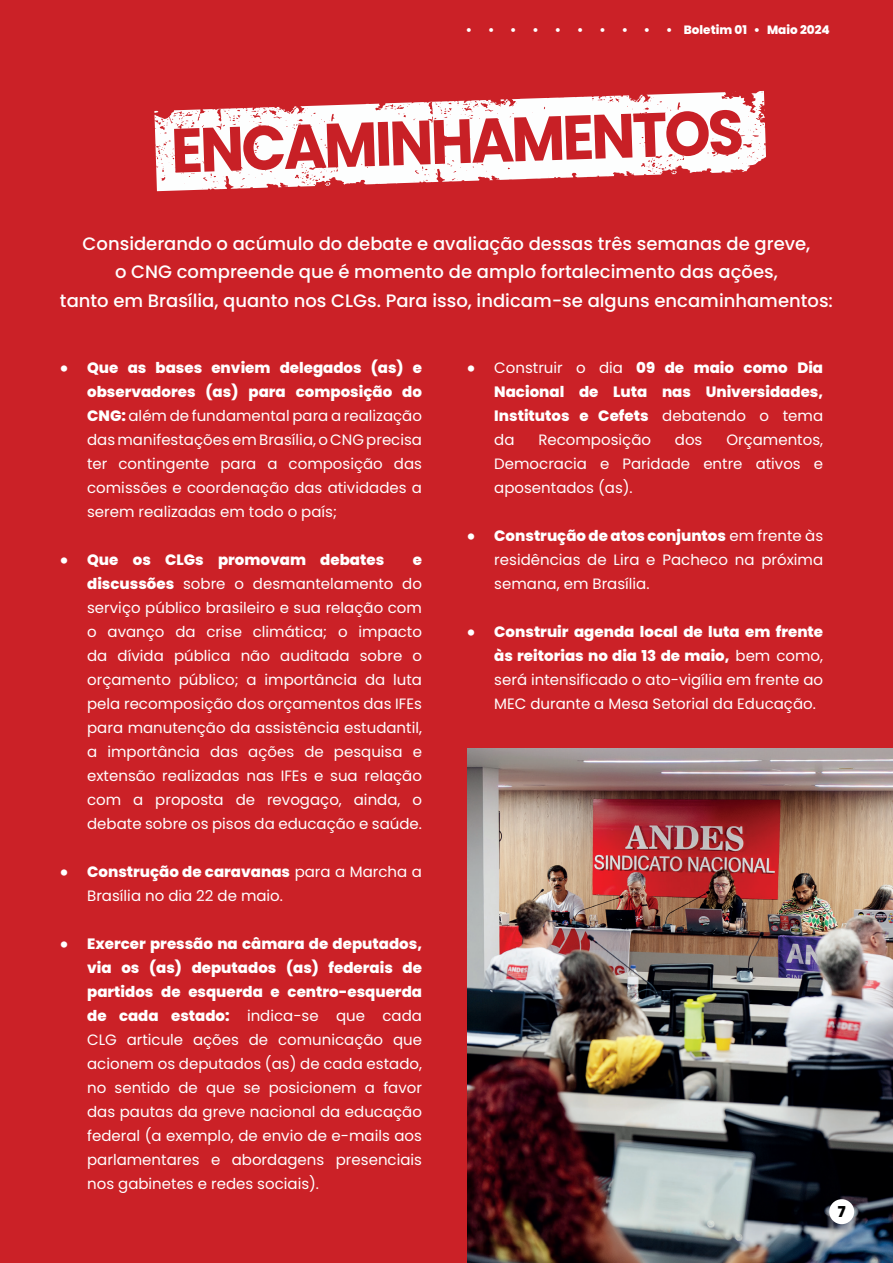
<style>
.page{position:relative;width:893px;height:1263px;background:#cb2127}
.page>*{position:absolute;margin:0;border:0;box-sizing:border-box;transform-origin:0 0}
.t1{font:700 62.4px "Poppins";color:#c82026;scale:.94 1}
.t2{font:500 18px/28.5px "Poppins";color:#fff;text-align:center}
.t3{font:15px/24px "Poppins";color:#fff;text-align:justify}
.t4{font:800 15px/24px "Poppins";color:#fff;text-align:justify}
.t5{font:800 15px "Poppins";color:#000}
.t6{font:800 12px "Poppins";color:#fff}
.s1{font-family:"Circular Std";font-weight:700}
.s2{font-weight:800}
.s3{font-weight:400}
</style>
<div class="page">
<svg style="left:155px;top:91px;width:611px;height:100px;fill:#fdfefe"></svg>
<svg style="left:671px;top:171px;width:6px;height:3px"></svg>
<svg style="left:730px;top:92px;width:6px;height:2px"></svg>
<svg style="left:760px;top:109px;width:5px;height:12px"></svg>
<img style="left:467px;top:748px;width:426px;height:515px">
<div style="left:829px;top:1199px;width:25px;height:25px;background:#fff;border-radius:50%"></div>
<p class="t6" style="left:466px;top:23px;width:30px">• •</p>
<p class="t6" style="left:510px;top:23px;width:30px">• •</p>
<p class="t6" style="left:555px;top:23px;width:30px">• •</p>
<p class="t6" style="left:599px;top:23px;width:30px">• •</p>
<p class="t6" style="left:644px;top:23px;width:187px">• • Boletim 01 • Maio 2024</p>
<h1 class="t1" style="left:170px;top:115px;width:611px;rotate:-2deg">ENCAMINHAMENTOS</h1>
<p class="t2" style="left:60px;top:229px;width:774px">Considerando o acúmulo do debate e avaliação dessas três semanas de greve,<br>o CNG compreende que é momento de amplo fortalecimento das ações,<br>tanto em Brasília, quanto nos CLGs. Para isso, indicam-se alguns encaminhamentos:</p>
<p class="t3" style="left:87px;top:356px;width:336px;text-indent:-27px"><span class="s1">•</span> <span class="s2">Que as bases enviem delegados (as) e observadores (as) para composição do CNG:</span> além de fundamental para a realização das manifestações em Brasília, o CNG precisa ter contingente para a composição das comissões e coordenação das atividades a serem realizadas em todo o país;</p>
<p class="t4" style="left:60px;top:548px;width:326px"><span class="s1">•</span> Que os CLGs promovam debates</p>
<p class="t3" style="left:87px;top:548px;width:336px;text-indent:326px"><span class="s2">e discussões</span> sobre o desmantelamento do serviço público brasileiro e sua relação com o avanço da crise climática; o impacto da dívida pública não auditada sobre o orçamento público; a importância da luta pela recomposição dos orçamentos das IFEs para manutenção da assistência estudantil, a importância das ações de pesquisa e extensão realizadas nas IFEs e sua relação com a proposta de revogaço, ainda, o debate sobre os pisos da educação e saúde.</p>
<p class="t3" style="left:87px;top:860px;width:336px;text-indent:-27px"><span class="s1">•</span> <span class="s2">Construção de caravanas</span> para a Marcha a<br>Brasília no dia 22 de maio.</p>
<p class="t3" style="left:87px;top:932px;width:336px;text-indent:-27px"><span class="s1">•</span> <span class="s2">Exercer pressão na câmara de deputados, via os (as) deputados (as) federais de partidos de esquerda e centro-esquerda de cada estado:</span> indica-se que cada CLG articule ações de comunicação que acionem os deputados (as) de cada estado, no sentido de que se posicionem a favor das pautas da greve nacional da educação federal (a exemplo, de envio de e-mails aos parlamentares e abordagens presenciais nos gabinetes e redes sociais).</p>
<p class="t4" style="left:494px;top:356px;width:330px;text-indent:-27px"><span class="s1">•</span> <span class="s3">Construir o dia</span> 09 de maio como Dia Nacional de Luta nas Universidades, Institutos e Cefets <span class="s3">debatendo o tema da</span></p>
<p class="t3" style="left:538px;top:428px;width:114px">Recomposição</p>
<p class="t3" style="left:675px;top:428px;width:29px">dos</p>
<p class="t3" style="left:494px;top:428px;width:330px;text-indent:232px">Orçamentos, Democracia e Paridade entre ativos e aposentados (as).</p>
<p class="t3" style="left:494px;top:524px;width:330px;text-indent:-27px"><span class="s1">•</span> <span class="s2">Construção de atos conjuntos</span> em frente às residências de Lira e Pacheco na próxima semana, em Brasília.</p>
<p class="t3" style="left:494px;top:620px;width:330px;text-indent:-27px"><span class="s1">•</span> <span class="s2">Construir agenda local de luta em frente às reitorias no dia 13 de maio,</span> bem como, será intensificado o ato-vigília em frente ao MEC durante a Mesa Setorial da Educação.</p>
<p class="t5" style="left:838px;top:1203px;width:9px">7</p>
</div>
